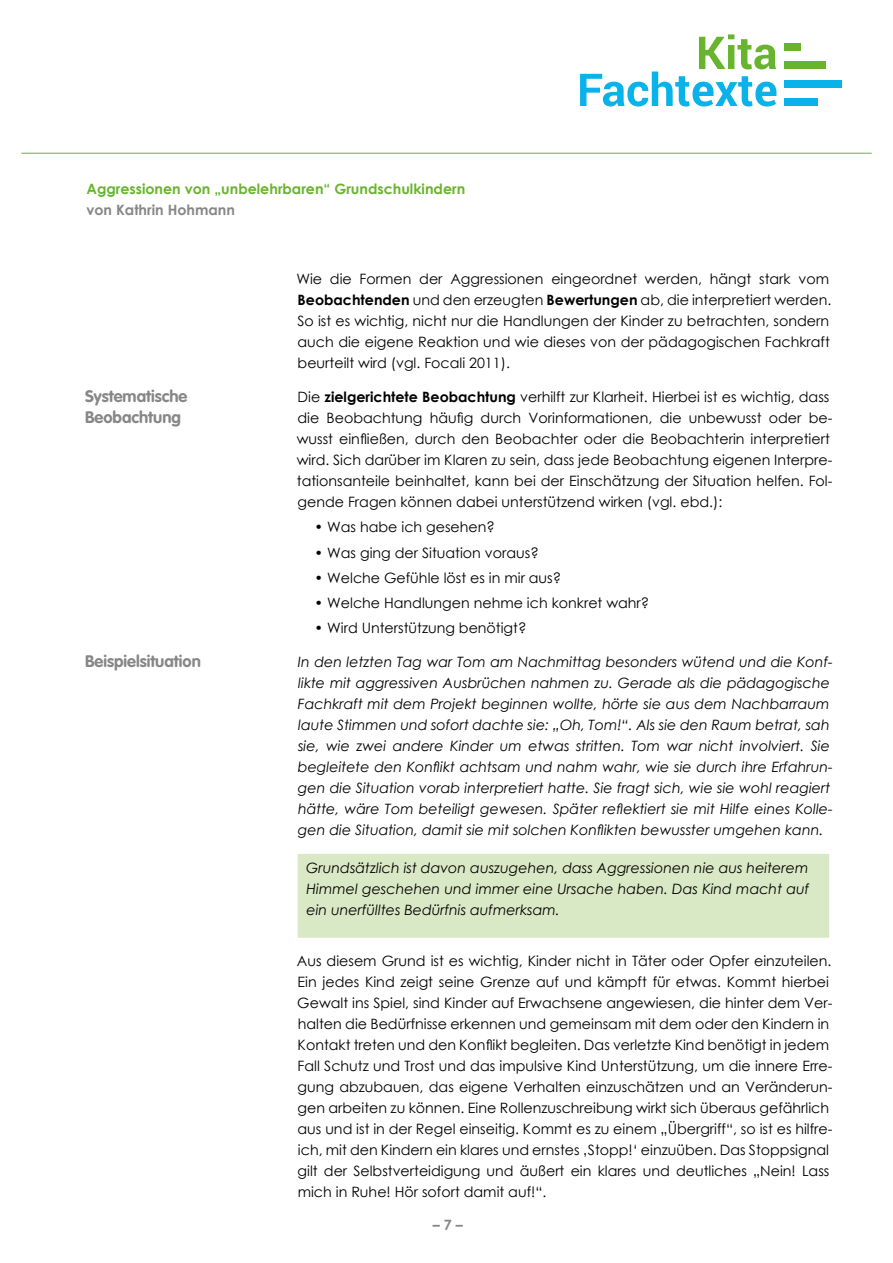
<style>
.page{position:relative;width:893px;height:1263px;background:#fff}
.page>*{position:absolute;margin:0;border:0;box-sizing:border-box;transform-origin:0 0}
.t1{font:700 16.5px/21px "VAG Rounded";color:#878787}
.t2{font:14.25px/21px "Century Gothic";color:#000}
.t3{font:italic 14.25px/21px "Century Gothic";color:#000}
.t4{font:700 14.25px "Century Gothic";color:#69b42e}
.t5{font:700 14.25px "Century Gothic";color:#878787}
.s1{font-weight:700}
</style>
<div class="page">
<hr style="left:21px;top:153px;width:851px;height:1px;background:#69b42e">
<svg style="left:580px;top:34px;width:196px;height:72px"></svg>
<div style="left:784px;top:61px;width:42px;height:8px;background:#68b42e"></div>
<div style="left:784px;top:43px;width:17px;height:8px;background:#68b42e"></div>
<div style="left:784px;top:80px;width:58px;height:8px;background:#09b3e9"></div>
<div style="left:784px;top:98px;width:33px;height:8px;background:#09b3e9"></div>
<div style="left:298px;top:854px;width:531px;height:84px;background:#dae9c5"></div>
<p class="t4" style="left:86px;top:178px;width:380px">Aggressionen von „unbelehrbaren“ Grundschulkindern</p>
<p class="t5" style="left:86px;top:199px;width:150px">von Kathrin Hohmann</p>
<p class="t1" style="left:85px;top:386px;width:104px">Systematische<br>Beobachtung</p>
<p class="t1" style="left:85px;top:651px;width:117px">Beispielsituation</p>
<p class="t2" style="left:296px;top:268px;width:537px">Wie die Formen der Aggressionen eingeordnet werden, hängt stark vom <span class="s1">Beobachtenden</span> und den erzeugten <span class="s1">Bewertungen</span> ab, die interpretiert werden.<br>So ist es wichtig, nicht nur die Handlungen der Kinder zu betrachten, sondern auch die eigene Reaktion und wie dieses von der pädagogischen Fachkraft beurteilt wird (vgl. Focali 2011).</p>
<p class="t2" style="left:297px;top:386px;width:537px">Die <span class="s1">zielgerichtete Beobachtung</span> verhilft zur Klarheit. Hierbei ist es wichtig, dass die Beobachtung häufig durch Vorinformationen, die unbewusst oder be&shy;wusst einfließen, durch den Beobachter oder die Beobachterin interpretiert wird. Sich darüber im Klaren zu sein, dass jede Beobachtung eigenen Interpre&shy;tationsanteile beinhaltet, kann bei der Einschätzung der Situation helfen. Fol&shy;gende Fragen können dabei unterstützend wirken (vgl. ebd.):</p>
<p class="t2" style="left:315px;top:516px;width:182px">• Was habe ich gesehen?</p>
<p class="t2" style="left:315px;top:542px;width:226px">• Was ging der Situation voraus?</p>
<p class="t2" style="left:315px;top:567px;width:248px">• Welche Gefühle löst es in mir aus?</p>
<p class="t2" style="left:315px;top:592px;width:336px">• Welche Handlungen nehme ich konkret wahr?</p>
<p class="t2" style="left:315px;top:617px;width:213px">• Wird Unterstützung benötigt?</p>
<p class="t3" style="left:298px;top:651px;width:536px">In den letzten Tag war Tom am Nachmittag besonders wütend und die Konf&shy;likte mit aggressiven Ausbrüchen nahmen zu. Gerade als die pädagogische Fachkraft mit dem Projekt beginnen wollte, hörte sie aus dem Nachbarraum laute Stimmen und sofort dachte sie: „Oh, Tom!“. Als sie den Raum betrat, sah sie, wie zwei andere Kinder um etwas stritten. Tom war nicht involviert. Sie begleitete den Konflikt achtsam und nahm wahr, wie sie durch ihre Erfahrun&shy;gen die Situation vorab interpretiert hatte. Sie fragt sich, wie sie wohl reagiert hätte, wäre Tom beteiligt gewesen. Später reflektiert sie mit Hilfe eines Kolle&shy;gen die Situation, damit sie mit solchen Konflikten bewusster umgehen kann.</p>
<p class="t3" style="left:306px;top:857px;width:505px;text-align:justify">Grundsätzlich ist davon auszugehen, dass Aggressionen nie aus heiterem Himmel geschehen und immer eine Ursache haben. Das Kind macht auf ein unerfülltes Bedürfnis aufmerksam.</p>
<p class="t2" style="left:297px;top:950px;width:537px">Aus diesem Grund ist es wichtig, Kinder nicht in Täter oder Opfer einzuteilen.<br>Ein jedes Kind zeigt seine Grenze auf und kämpft für etwas. Kommt hierbei Gewalt ins Spiel, sind Kinder auf Erwachsene angewiesen, die hinter dem Ver&shy;halten die Bedürfnisse erkennen und gemeinsam mit dem oder den Kindern in Kontakt treten und den Konflikt begleiten. Das verletzte Kind benötigt in jedem Fall Schutz und Trost und das impulsive Kind Unterstützung, um die innere Erre&shy;gung abzubauen, das eigene Verhalten einzuschätzen und an Veränderun&shy;gen arbeiten zu können. Eine Rollenzuschreibung wirkt sich überaus gefährlich aus und ist in der Regel einseitig. Kommt es zu einem „Übergriff“, so ist es hilfre&shy;ich, mit den Kindern ein klares und ernstes ‚Stopp!‘ einzuüben. Das Stoppsignal gilt der Selbstverteidigung und äußert ein klares und deutliches „Nein! Lass mich in Ruhe! Hör sofort damit auf!“.</p>
<p class="t5" style="left:433px;top:1214px;width:32px">– 7 –</p>
</div>
